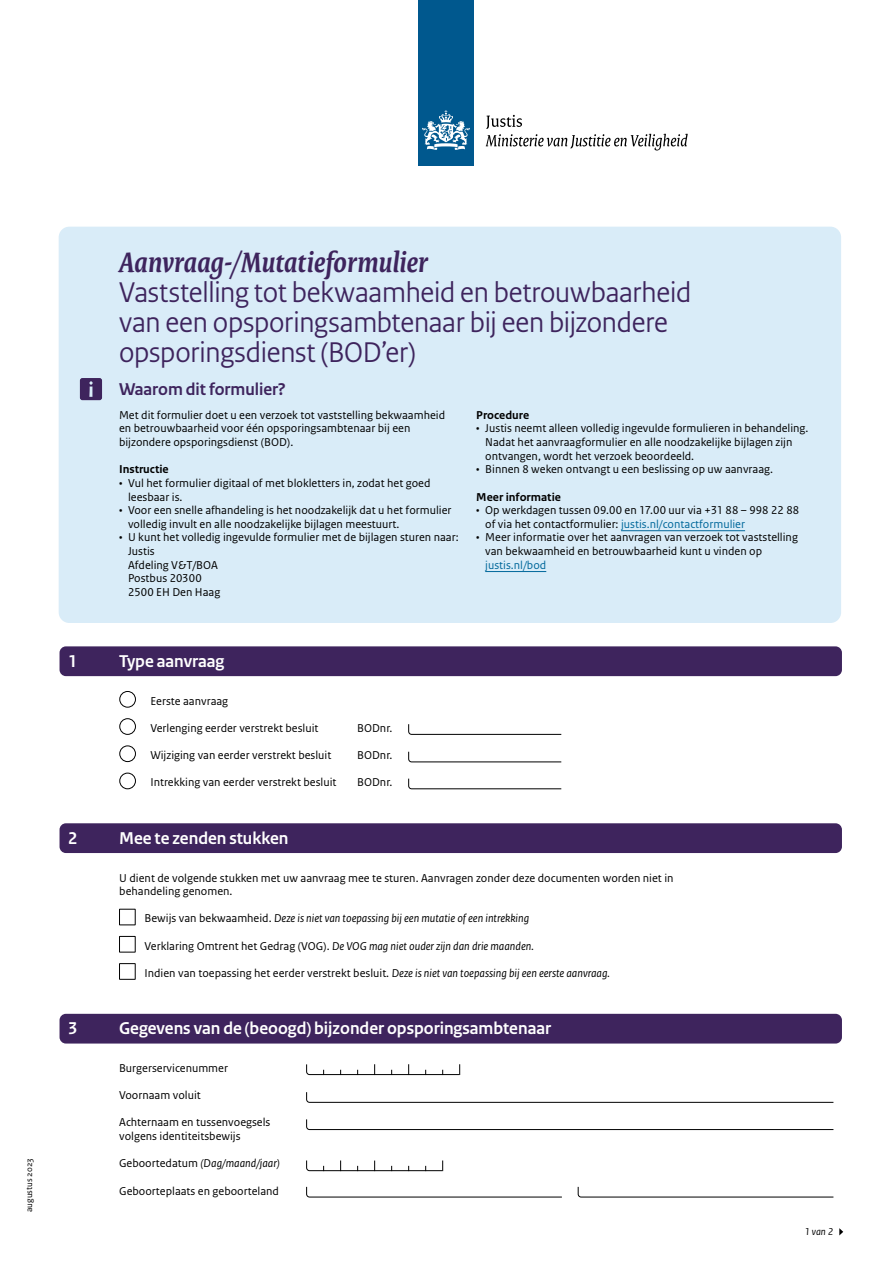
<style>
.page{position:relative;width:893px;height:1263px;background:#fff}
.page>*{position:absolute;margin:0;border:0;box-sizing:border-box;transform-origin:0 0}
.Titel_Regular{font:30px/30px "Rijksoverheid Sans Heading";letter-spacing:-.005em;color:#3e245d}
.Kop_wit{font:700 18px "Rijksoverheid Sans Heading";color:#fff}
.Kop_Inspring{font:700 18px "Rijksoverheid Sans Heading";color:#3e245d}
.Tekst_introductie_wi{font:12px/13.6px "Rijksoverheid Sans Text";color:#000}
.Tekst_invulkaders{font:12px/13.6px "Rijksoverheid Sans Text";color:#000}
.Tekst_invulkaders-2{font:italic 12px "Rijksoverheid Sans Text";color:#000}
.Tekst_introductie_ko{font:700 12px "Rijksoverheid Sans Text";color:#000}
.t1{font:italic 10.5px "Rijksoverheid Sans Text";color:#000}
.Tekst_omschrijving{font:9px "Rijksoverheid Sans Text";color:#000}
.s1{font-family:"Rijksoverheid Serif";font-weight:700;font-style:italic}
.s2{color:#01689b}
.s3{font-style:normal}
.s4{font-style:italic}
</style>
<div class="page">
<div style="left:418px;top:0;width:56px;height:166px;background:#00588e"></div>
<svg style="left:422px;top:110px;width:48px;height:40px"></svg>
<svg style="left:486px;top:115px;width:202px;height:35px"></svg>
<svg style="left:839px;top:1228px;width:4px;height:7px"></svg>
<div style="left:59px;top:227px;width:782px;height:396px;background:#d9ecf8;border-radius:11px"></div>
<div style="left:119px;top:691px;width:17px;height:17px;border:1px solid #000;border-radius:50%"></div>
<div style="left:119px;top:718px;width:17px;height:17px;border:1px solid #000;border-radius:50%"></div>
<div style="left:119px;top:745px;width:17px;height:17px;border:1px solid #000;border-radius:50%"></div>
<div style="left:119px;top:773px;width:17px;height:16px;border:1px solid #000;border-radius:50%"></div>
<svg style="left:80px;top:378px;width:22px;height:22px"></svg>
<hr style="left:621px;top:530px;width:124px;height:1px;background:#01689b">
<hr style="left:485px;top:571px;width:61px;height:1px;background:#01689b">
<div style="left:60px;top:646px;width:782px;height:30px;background:#3e245d;border-radius:6px"></div>
<div style="left:60px;top:823px;width:782px;height:30px;background:#3e245d;border-radius:6px"></div>
<div style="left:60px;top:1014px;width:782px;height:29px;background:#3e245d;border-radius:6px"></div>
<svg style="left:306px;top:1092px;width:528px;height:11px"></svg>
<svg style="left:306px;top:1119px;width:528px;height:11px"></svg>
<svg style="left:408px;top:724px;width:154px;height:11px"></svg>
<svg style="left:408px;top:751px;width:154px;height:12px"></svg>
<svg style="left:408px;top:778px;width:154px;height:12px"></svg>
<div style="left:119px;top:909px;width:17px;height:16px;border:1px solid #000"></div>
<div style="left:119px;top:936px;width:17px;height:16px;border:1px solid #000"></div>
<div style="left:119px;top:963px;width:17px;height:17px;border:1px solid #000"></div>
<svg style="left:306px;top:1064px;width:154px;height:11px"></svg>
<svg style="left:306px;top:1186px;width:256px;height:12px"></svg>
<svg style="left:577px;top:1186px;width:257px;height:12px"></svg>
<svg style="left:306px;top:1160px;width:137px;height:11px"></svg>
<p class="Tekst_omschrijving" style="left:24px;top:1212px;width:56px;rotate:-90deg">augustus 2023</p>
<h1 class="Titel_Regular" style="left:119px;top:248px;width:574px"><span class="s1">Aanvraag-/Mutatieformulier<br></span>Vaststelling tot bekwaamheid en betrouwbaarheid van een opsporingsambtenaar bij een bijzondere opsporingsdienst (BOD’er)</h1>
<h2 class="Kop_Inspring" style="left:119px;top:379px;width:168px">Waarom dit formulier?</h2>
<p class="Tekst_introductie_wi" style="left:119px;top:408px;width:328px">Met dit formulier doet u een verzoek tot vaststelling bekwaamheid en betrouwbaarheid voor één opsporingsambtenaar bij een bijzondere opsporingsdienst (BOD).</p>
<h2 class="Tekst_introductie_ko" style="left:119px;top:463px;width:51px">Instructie</h2>
<p class="Tekst_introductie_wi" style="left:128px;top:476px;width:304px;text-indent:-9px">• Vul het formulier digitaal of met blokletters in, zodat het goed leesbaar is.</p>
<p class="Tekst_introductie_wi" style="left:128px;top:503px;width:325px;text-indent:-9px">• Voor een snelle afhandeling is het noodzakelijk dat u het formulier volledig invult en alle noodzakelijke bijlagen meestuurt.</p>
<p class="Tekst_introductie_wi" style="left:128px;top:531px;width:332px;text-indent:-9px">• U kunt het volledig ingevulde formulier met de bijlagen sturen naar:<br>Justis<br>Afdeling V&amp;T/BOA<br>Postbus 20300<br>2500 EH Den Haag</p>
<h2 class="Tekst_introductie_ko" style="left:476px;top:408px;width:55px">Procedure</h2>
<p class="Tekst_introductie_wi" style="left:485px;top:422px;width:325px;text-indent:-9px">• Justis neemt alleen volledig ingevulde formulieren in behandeling.<br>Nadat het aanvraagformulier en alle noodzakelijke bijlagen zijn ontvangen, wordt het verzoek beoordeeld.</p>
<p class="Tekst_introductie_wi" style="left:476px;top:463px;width:298px">• Binnen 8 weken ontvangt u een beslissing op uw aanvraag.</p>
<h2 class="Tekst_introductie_ko" style="left:476px;top:490px;width:86px">Meer informatie</h2>
<p class="Tekst_introductie_wi" style="left:485px;top:503px;width:315px;text-indent:-9px">• Op werkdagen tussen 09.00 en 17.00 uur via +31 88 – 998 22 88 of via het contactformulier: <span class="s2">justis.nl/contactformulier</span></p>
<p class="Tekst_introductie_wi" style="left:485px;top:531px;width:314px;text-indent:-9px">• Meer informatie over het aanvragen van verzoek tot vaststelling van bekwaamheid en betrouwbaarheid kunt u vinden op <span class="s2">justis.nl/bod</span></p>
<h2 class="Kop_wit" style="left:68px;top:651px;width:11px">1</h2>
<h2 class="Kop_wit" style="left:119px;top:651px;width:107px">Type aanvraag</h2>
<p class="Tekst_invulkaders" style="left:150px;top:694px;width:79px">Eerste aanvraag</p>
<p class="Tekst_invulkaders" style="left:150px;top:721px;width:170px">Verlenging eerder verstrekt besluit</p>
<p class="Tekst_invulkaders" style="left:357px;top:721px;width:37px">BODnr.</p>
<p class="Tekst_invulkaders" style="left:150px;top:748px;width:183px">Wijziging van eerder verstrekt besluit</p>
<p class="Tekst_invulkaders" style="left:357px;top:748px;width:37px">BODnr.</p>
<p class="Tekst_invulkaders" style="left:150px;top:776px;width:188px">Intrekking van eerder verstrekt besluit</p>
<p class="Tekst_invulkaders" style="left:357px;top:776px;width:37px">BODnr.</p>
<h2 class="Kop_wit" style="left:68px;top:828px;width:11px">2</h2>
<h2 class="Kop_wit" style="left:119px;top:828px;width:171px">Mee te zenden stukken</h2>
<p class="Tekst_invulkaders" style="left:119px;top:871px;width:556px">U dient de volgende stukken met uw aanvraag mee te sturen. Aanvragen zonder deze documenten worden niet in behandeling genomen.</p>
<p class="Tekst_invulkaders-2" style="left:145px;top:912px;width:386px"><span class="s3">Bewijs van bekwaamheid.</span> Deze is niet van toepassing bij een mutatie of een intrekking</p>
<p class="Tekst_invulkaders-2" style="left:145px;top:939px;width:391px"><span class="s3">Verklaring Omtrent het Gedrag (VOG).</span> De VOG mag niet ouder zijn dan drie maanden.</p>
<p class="Tekst_invulkaders" style="left:145px;top:966px;width:467px">Indien van toepassing het eerder verstrekt besluit. <span class="s4">Deze is niet van toepassing bij een eerste aanvraag.</span></p>
<h2 class="Kop_wit" style="left:68px;top:1018px;width:11px">3</h2>
<h2 class="Kop_wit" style="left:119px;top:1018px;width:434px">Gegevens van de (beoogd) bijzonder opsporingsambtenaar</h2>
<p class="Tekst_invulkaders" style="left:119px;top:1061px;width:110px">Burgerservicenummer</p>
<p class="Tekst_invulkaders" style="left:119px;top:1089px;width:83px">Voornaam voluit</p>
<p class="Tekst_invulkaders" style="left:119px;top:1116px;width:153px">Achternaam en tussenvoegsels volgens identiteitsbewijs</p>
<p class="Tekst_invulkaders-2" style="left:119px;top:1157px;width:162px"><span class="s3">Geboortedatum</span> (Dag/maand/jaar)</p>
<p class="Tekst_invulkaders" style="left:119px;top:1184px;width:161px">Geboorteplaats en geboorteland</p>
<p class="t1" style="left:804px;top:1226px;width:30px">1 van 2</p>
</div>
